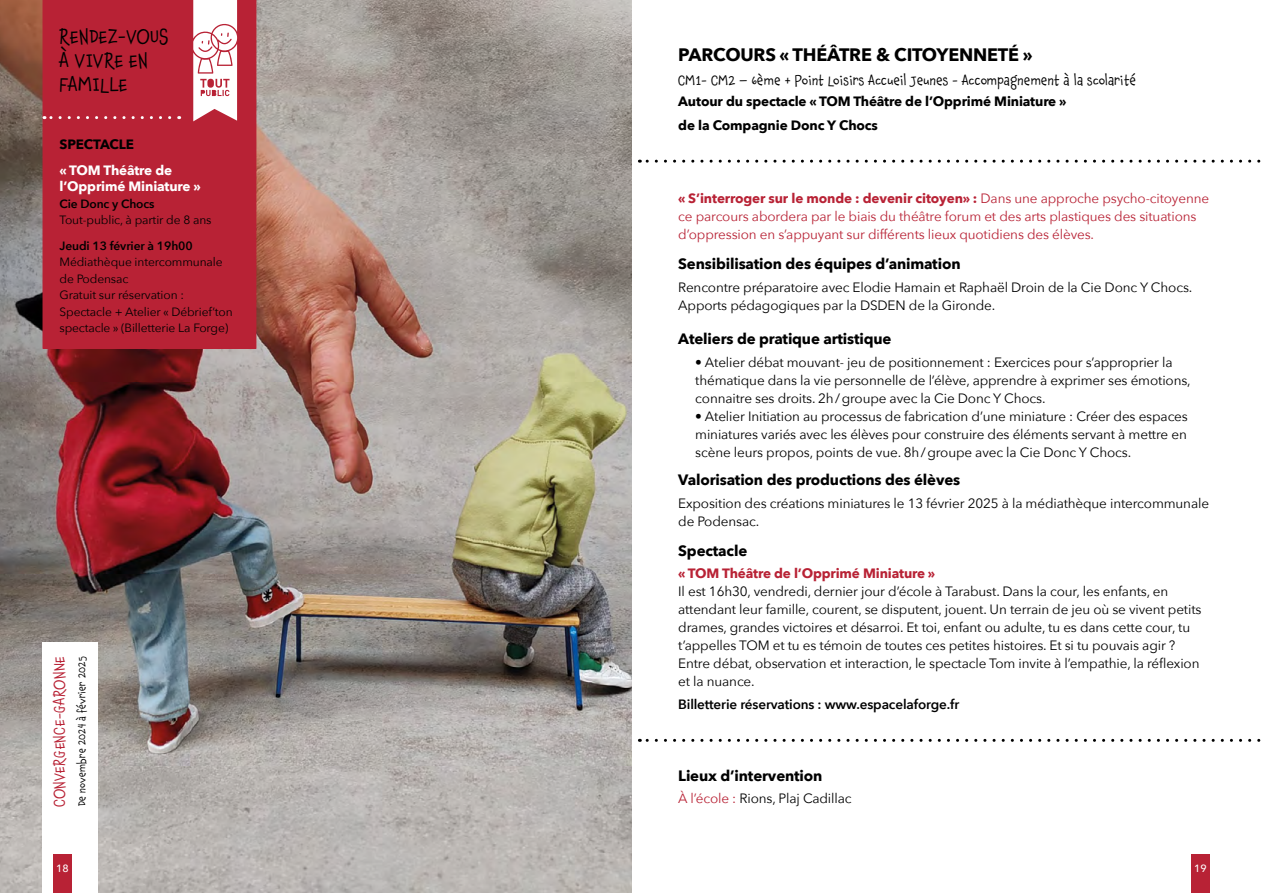
<style>
.page{position:relative;width:1263px;height:893px;background:#fff}
.page>*{position:absolute;margin:0;border:0;box-sizing:border-box;transform-origin:0 0}
.t1{font:19.5px/24px "Chaloops";letter-spacing:.02em;color:#000}
.t2{font:700 18px "Avenir Next";letter-spacing:-.01em;color:#000}
.t3{font:700 15px "Avenir Next";letter-spacing:-.01em;color:#000}
.t4{font:15px "Chaloops";letter-spacing:.02em;color:#b82235}
.t5{font:13.5px/18px "Avenir Next";letter-spacing:-.01em;color:#000}
.t6{font:13.5px/18px "Avenir Next";letter-spacing:-.01em;color:#b82235}
.t7{font:700 13.5px/24px "Avenir Next";letter-spacing:-.01em;color:#000}
.t8{font:13.5px "Chaloops";letter-spacing:.02em;color:#000}
.t9{font:600 13.5px "Avenir Next";letter-spacing:-.01em;color:#000}
.t10{font:700 13.5px "Avenir Next";letter-spacing:-.01em;color:#b82235}
.t11{font:700 13.5px/16.5px "Avenir Next";letter-spacing:-.01em;color:#fff}
.t12{font:12px/16.5px "Avenir Next";letter-spacing:-.01em;color:#000}
.t13{font:600 12px "Avenir Next";letter-spacing:-.01em;color:#000}
.t14{font:10.5px "Chaloops";letter-spacing:.02em;color:#000}
.t15{font:500 10.5px "Avenir Next";color:#fff}
.s1{font-weight:700}
.s2{color:#b82235}
</style>
<div class="page">
<img style="left:0;top:0;width:631px;height:893px">
<div style="left:43px;top:643px;width:55px;height:250px;background:#fff"></div>
<div style="left:53px;top:855px;width:19px;height:38px;background:#b82235"></div>
<svg style="left:639px;top:160px;width:622px;height:3px"></svg>
<svg style="left:639px;top:739px;width:622px;height:3px"></svg>
<div style="left:1191px;top:855px;width:19px;height:38px;background:#b82235"></div>
<div style="left:43px;top:0;width:213px;height:349px;background:#b82235"></div>
<svg style="left:44px;top:116px;width:126px;height:3px"></svg>
<svg style="left:193px;top:0;width:44px;height:121px"></svg>
<h1 class="t1" style="left:60px;top:24px;width:110px">RENDEZ-VOUS<br>À VIVRE EN<br>FAMILLE</h1>
<p class="t7" style="left:60px;top:132px;width:76px">SPECTACLE</p>
<p class="t11" style="left:60px;top:162px;width:143px">« TOM Théâtre de l’Opprimé Miniature »</p>
<p class="t13" style="left:60px;top:193px;width:97px">Cie Donc y Chocs</p>
<p class="t12" style="left:60px;top:211px;width:154px">Tout-public, à partir de 8 ans</p>
<p class="t13" style="left:60px;top:235px;width:135px">Jeudi 13 février à 19h00</p>
<p class="t12" style="left:60px;top:253px;width:175px">Médiathèque intercommunale de Podensac<br>Gratuit sur réservation :<br>Spectacle + Atelier « Débrief’ton spectacle » (Billetterie La Forge)</p>
<p class="t4" style="left:47px;top:807px;width:152px;rotate:-90deg">CONVERGENCE-GARONNE</p>
<p class="t14" style="left:73px;top:806px;width:151px;rotate:-90deg">De novembre 2024 à février 2025</p>
<p class="t15" style="left:56px;top:860px;width:14px">18</p>
<h2 class="t2" style="left:678px;top:39px;width:356px">PARCOURS « THÉÂTRE &amp; CITOYENNETÉ »</h2>
<p class="t8" style="left:678px;top:69px;width:459px">CM1- CM2 – 6ème + Point Loisirs Accueil Jeunes - Accompagnement à la scolarité</p>
<p class="t7" style="left:678px;top:89px;width:390px">Autour du spectacle « TOM Théâtre de l’Opprimé Miniature » de la Compagnie Donc Y Chocs</p>
<p class="t6" style="left:678px;top:189px;width:532px"><span class="s1">« S’interroger sur le monde : devenir citoyen» :</span> Dans une approche psycho-citoyenne ce parcours abordera par le biais du théâtre forum et des arts plastiques des situations d’oppression en s’appuyant sur différents lieux quotidiens des élèves.</p>
<p class="t3" style="left:678px;top:251px;width:284px">Sensibilisation des équipes d’animation</p>
<p class="t5" style="left:678px;top:277px;width:516px">Rencontre préparatoire avec Elodie Hamain et Raphaël Droin de la Cie Donc Y Chocs.<br>Apports pédagogiques par la DSDEN de la Gironde.</p>
<p class="t3" style="left:678px;top:326px;width:215px">Ateliers de pratique artistique</p>
<p class="t5" style="left:695px;top:352px;width:497px">• Atelier débat mouvant- jeu de positionnement : Exercices pour s’approprier la thématique dans la vie personnelle de l’élève, apprendre à exprimer ses émotions, connaitre ses droits. 2h/groupe avec la Cie Donc Y Chocs.</p>
<p class="t5" style="left:695px;top:406px;width:494px;text-align:justify">• Atelier Initiation au processus de fabrication d’une miniature : Créer des espaces miniatures variés avec les élèves pour construire des éléments servant à mettre en scène leurs propos, points de vue. 8h/groupe avec la Cie Donc Y Chocs.</p>
<p class="t3" style="left:678px;top:467px;width:283px">Valorisation des productions des élèves</p>
<p class="t5" style="left:678px;top:493px;width:532px">Exposition des créations miniatures le 13 février 2025 à la médiathèque intercommunale de Podensac.</p>
<p class="t3" style="left:678px;top:537px;width:71px">Spectacle</p>
<p class="t10" style="left:678px;top:562px;width:258px">« TOM Théâtre de l’Opprimé Miniature »</p>
<p class="t5" style="left:678px;top:582px;width:525px">Il est 16h30, vendredi, dernier jour d’école à Tarabust. Dans la cour, les enfants, en attendant leur famille, courent, se disputent, jouent. Un terrain de jeu où se vivent petits drames, grandes victoires et désarroi. Et toi, enfant ou adulte, tu es dans cette cour, tu t’appelles TOM et tu es témoin de toutes ces petites histoires. Et si tu pouvais agir ?<br>Entre débat, observation et interaction, le spectacle Tom invite à l’empathie, la réflexion et la nuance.</p>
<p class="t9" style="left:678px;top:692px;width:282px">Billetterie réservations : www.espacelaforge.fr</p>
<p class="t3" style="left:678px;top:762px;width:146px">Lieux d’intervention</p>
<p class="t5" style="left:678px;top:789px;width:175px"><span class="s2">À l’école :</span> Rions, Plaj Cadillac</p>
<p class="t15" style="left:1194px;top:860px;width:14px">19</p>
</div>
